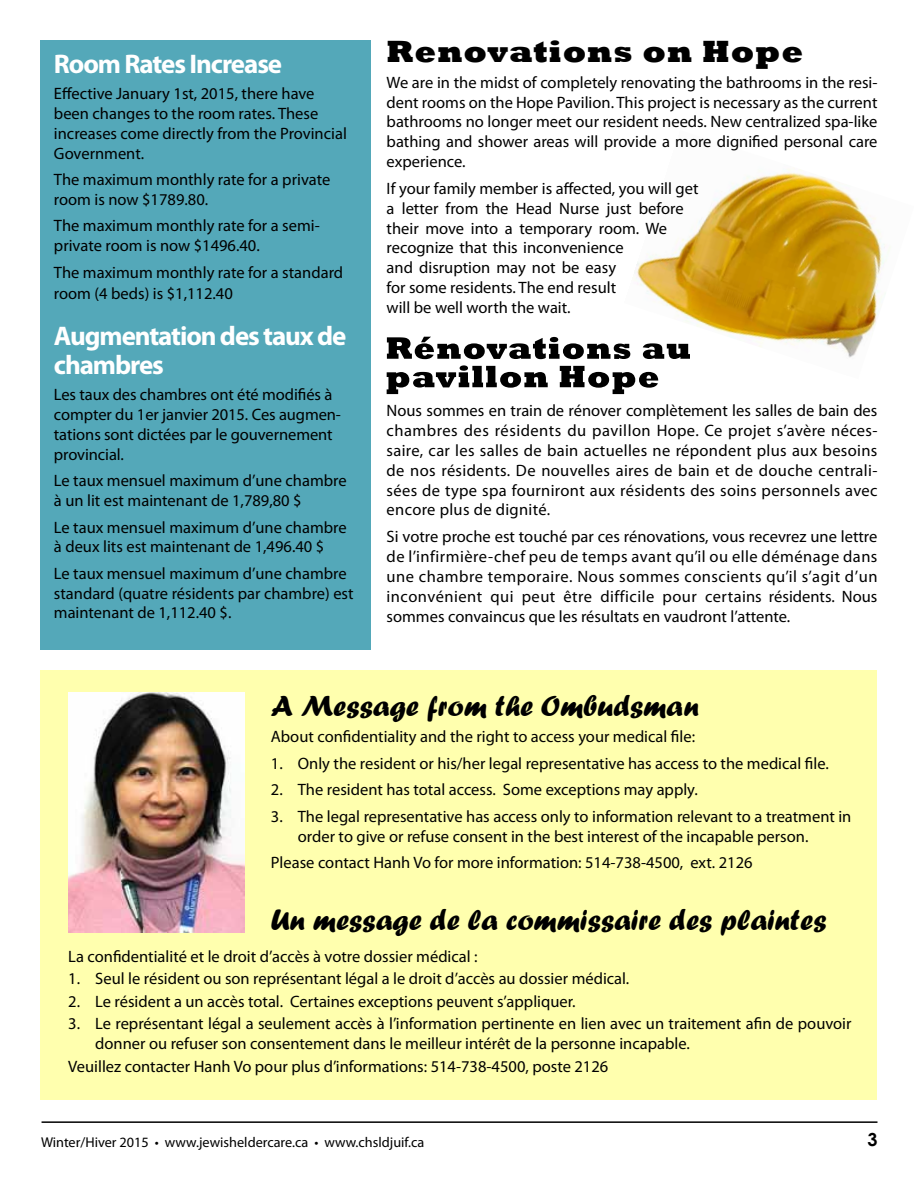
<style>
.page{position:relative;width:918px;height:1188px;background:#fff}
.page>*{position:absolute;margin:0;border:0;box-sizing:border-box;transform-origin:0 0}
.t1{font:800 31.5px "Rockwell";letter-spacing:.03em;color:#000}
.t2{font:30px "Forte";color:#000}
.t3{font:700 27px/28.5px "Myriad Pro";letter-spacing:-.04em;color:#fff}
.t4{font:700 18px "Century Gothic";color:#000}
.t5{font:16.5px/19.8px "Myriad Pro";color:#000}
.t6{font:14.25px "Myriad Pro";color:#000}
</style>
<div class="page">
<hr style="left:42px;top:1121px;width:835px;height:2px;background:#000">
<div style="left:40px;top:670px;width:838px;height:429px;background:#ffffae"></div>
<img style="left:635px;top:169px;width:256px;height:210px">
<img style="left:68px;top:693px;width:176px;height:239px">
<svg style="left:387px;top:365px;width:271px;height:29px"></svg>
<svg style="left:387px;top:337px;width:303px;height:22px"></svg>
<div style="left:40px;top:40px;width:330px;height:610px;background:#54a8b9"></div>
<h3 class="t3" style="left:54px;top:48px;width:230px">Room Rates Increase</h3>
<p class="t5" style="left:54px;top:83px;width:294px">Effective January 1st, 2015, there have been changes to the room rates. These increases come directly from the Provincial Government.</p>
<p class="t5" style="left:54px;top:169px;width:278px">The maximum monthly rate for a private room is now $1789.80.</p>
<p class="t5" style="left:54px;top:216px;width:267px">The maximum monthly rate for a semi&shy;private room is now $1496.40.</p>
<p class="t5" style="left:54px;top:261px;width:291px;line-height:21.6px">The maximum monthly rate for a standard room (4 beds) is $1,112.40</p>
<h3 class="t3" style="left:54px;top:321px;width:294px">Augmentation des taux de chambres</h3>
<p class="t5" style="left:54px;top:385px;width:289px">Les taux des chambres ont été modifiés à compter du 1er janvier 2015. Ces augmen&shy;tations sont dictées par le gouvernement provincial.</p>
<p class="t5" style="left:54px;top:470px;width:294px">Le taux mensuel maximum d’une chambre à un lit est maintenant de 1,789,80 $</p>
<p class="t5" style="left:54px;top:517px;width:294px">Le taux mensuel maximum d’une chambre à deux lits est maintenant de 1,496.40 $</p>
<p class="t5" style="left:54px;top:563px;width:301px">Le taux mensuel maximum d’une chambre standard (quatre résidents par chambre) est maintenant de 1,112.40 $.</p>
<h1 class="t1" style="left:387px;top:34px;width:418px">Renovations on Hope</h1>
<p class="t5" style="left:387px;top:72px;width:492px;text-align:justify">We are in the midst of completely renovating the bathrooms in the resi&shy;dent rooms on the Hope Pavilion. This project is necessary as the current bathrooms no longer meet our resident needs. New centralized spa-like bathing and shower areas will provide a more dignified personal care experience.</p>
<p class="t5" style="left:387px;top:178px;width:313px">If your family member is affected, you will get a letter from the Head Nurse just before their move into a temporary room. We recognize that this inconvenience<br>and disruption may not be easy<br>for some residents. The end result<br>will be well worth the wait.</p>
<p class="t5" style="left:387px;top:401px;width:492px;text-align:justify">Nous sommes en train de rénover complètement les salles de bain des chambres des résidents du pavillon Hope. Ce projet s’avère néces&shy;saire, car les salles de bain actuelles ne répondent plus aux besoins de nos résidents. De nouvelles aires de bain et de douche centrali&shy;sées de type spa fourniront aux résidents des soins personnels avec encore plus de dignité.</p>
<p class="t5" style="left:387px;top:527px;width:492px;text-align:justify">Si votre proche est touché par ces rénovations, vous recevrez une lettre de l’infirmière-chef peu de temps avant qu’il ou elle déménage dans une chambre temporaire. Nous sommes conscients qu’il s’agit d’un inconvénient qui peut être difficile pour certains résidents. Nous sommes convaincus que les résultats en vaudront l’attente.</p>
<h2 class="t2" style="left:271px;top:688px;width:429px">A Message from the Ombudsman</h2>
<p class="t5" style="left:271px;top:727px;width:426px">About confidentiality and the right to access your medical file:</p>
<p class="t5" style="left:271px;top:753px;width:560px">1. Only the resident or his/her legal representative has access to the medical file.</p>
<p class="t5" style="left:271px;top:780px;width:428px">2. The resident has total access. Some exceptions may apply.</p>
<p class="t5" style="left:298px;top:806px;width:555px;text-indent:-27px">3. The legal representative has access only to information relevant to a treatment in order to give or refuse consent in the best interest of the incapable person.</p>
<p class="t5" style="left:271px;top:853px;width:483px">Please contact Hanh Vo for more information: 514-738-4500, ext. 2126</p>
<h2 class="t2" style="left:271px;top:902px;width:557px">Un message de la commissaire des plaintes</h2>
<p class="t5" style="left:68px;top:946px;width:411px">La confidentialité et le droit d’accès à votre dossier médical :</p>
<p class="t5" style="left:68px;top:969px;width:563px">1. Seul le résident ou son représentant légal a le droit d’accès au dossier médical.</p>
<p class="t5" style="left:68px;top:991px;width:509px">2. Le résident a un accès total. Certaines exceptions peuvent s’appliquer.</p>
<p class="t5" style="left:95px;top:1014px;width:758px;text-indent:-27px">3. Le représentant légal a seulement accès à l’information pertinente en lien avec un traitement afin de pouvoir donner ou refuser son consentement dans le meilleur intérêt de la personne incapable.</p>
<p class="t5" style="left:68px;top:1056px;width:542px">Veuillez contacter Hanh Vo pour plus d’informations: 514-738-4500, poste 2126</p>
<p class="t6" style="left:41px;top:1133px;width:385px">Winter/Hiver 2015 • www.jewisheldercare.ca • www.chsldjuif.ca</p>
<p class="t4" style="left:867px;top:1125px;width:12px">3</p>
</div>
